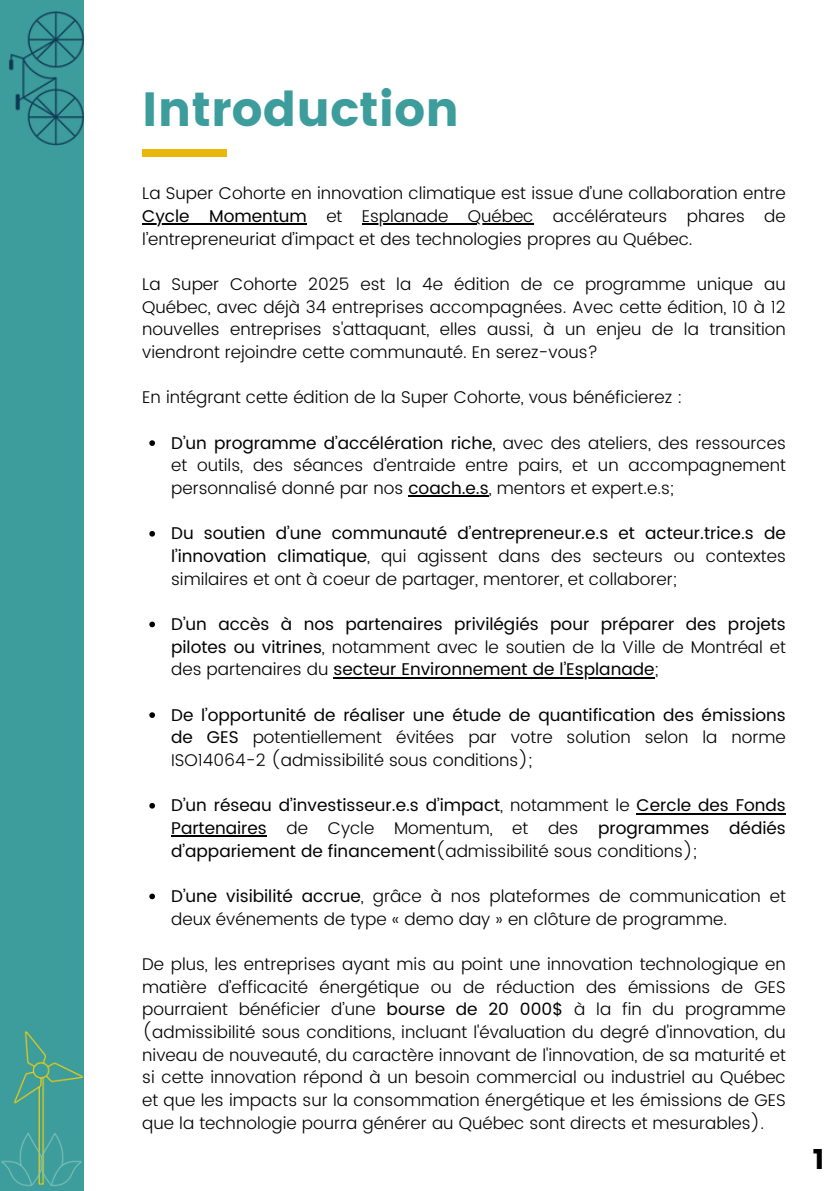
<style>
.page{position:relative;width:839px;height:1191px;background:#fff}
.page>*{position:absolute;margin:0;border:0;box-sizing:border-box;transform-origin:0 0}
.t1{font:48px "Poppins";color:#3d9c9c}
.t2{font:28.2px "Poppins";color:#000}
.t3{font:300 17px/22.6px "Poppins";color:#000;text-align:justify}
.t4{font:17px/22.6px "Poppins";color:#000;text-align:justify}
.s1{font-weight:300}
.s2{font-weight:400}
</style>
<div class="page">
<hr style="left:142px;top:224px;width:165px;height:1px;background:#000">
<hr style="left:362px;top:224px;width:171px;height:1px;background:#000">
<svg style="left:149px;top:440px;width:6px;height:6px"></svg>
<hr style="left:408px;top:496px;width:80px;height:1px;background:#000">
<svg style="left:149px;top:531px;width:6px;height:6px"></svg>
<svg style="left:149px;top:622px;width:6px;height:5px"></svg>
<hr style="left:333px;top:677px;width:321px;height:1px;background:#000">
<svg style="left:149px;top:712px;width:6px;height:6px"></svg>
<svg style="left:149px;top:803px;width:6px;height:6px"></svg>
<hr style="left:636px;top:813px;width:149px;height:1px;background:#000">
<hr style="left:171px;top:836px;width:96px;height:1px;background:#000">
<svg style="left:149px;top:894px;width:6px;height:5px"></svg>
<div style="left:142px;top:149px;width:85px;height:7px;background:#e8b709"></div>
<div style="left:0;top:0;width:84px;height:1190px;background:#3d9c9c"></div>
<img style="left:13px;top:1031px;width:71px;height:98px">
<img style="left:43px;top:1129px;width:39px;height:57px">
<img style="left:1px;top:1129px;width:42px;height:57px">
<img style="left:9px;top:11px;width:75px;height:135px">
<p class="t1" style="left:142px;top:81px;width:318px">Introduction</p>
<p class="t3" style="left:142px;top:182px;width:645px">La Super Cohorte en innovation climatique est issue d’une collaboration entre</p>
<p class="t4" style="left:142px;top:205px;width:202px">Cycle Momentum <span class="s1">et</span></p>
<p class="t3" style="left:142px;top:205px;width:645px;text-indent:219px">Esplanade Québec accélérateurs phares de l’entrepreneuriat d’impact et des technologies propres au Québec.</p>
<p class="t3" style="left:142px;top:273px;width:645px">La Super Cohorte 2025 est la 4e édition de ce programme unique au Québec, avec déjà 34 entreprises accompagnées. Avec cette édition, 10 à 12 nouvelles entreprises s'attaquant, elles aussi, à un enjeu de la transition viendront rejoindre cette communauté. En serez-vous?</p>
<p class="t3" style="left:142px;top:386px;width:541px">En intégrant cette édition de la Super Cohorte, vous bénéficierez :</p>
<h1 class="t3" style="left:171px;top:432px;width:616px"><span class="s2">D’un programme d’accélération riche,</span> avec des ateliers, des ressources et outils, des séances d’entraide entre pairs, et un accompagnement personnalisé donné par nos <span class="s2">coach.e.s</span>, mentors et expert.e.s;</h1>
<p class="t3" style="left:171px;top:522px;width:616px"><span class="s2">Du soutien d’une communauté d’entrepreneur.e.s et acteur.trice.s de l’innovation climatique</span>, qui agissent dans des secteurs ou contextes similaires et ont à coeur de partager, mentorer, et collaborer;</p>
<p class="t4" style="left:171px;top:613px;width:616px">D’un accès à nos partenaires privilégiés pour préparer des projets pilotes ou vitrines<span class="s1">, notamment avec le soutien de la Ville de Montréal et des partenaires du</span> secteur Environnement de l’Esplanade<span class="s1">;</span></p>
<p class="t3" style="left:171px;top:704px;width:616px"><span class="s2">De l’opportunité de réaliser une étude de quantification des émissions de GES</span> potentiellement évitées par votre solution selon la norme ISO14064-2 (admissibilité sous conditions);</p>
<p class="t4" style="left:171px;top:794px;width:616px">D’un réseau d’investisseur.e.s d’impact<span class="s1">, notamment le</span> Cercle des Fonds Partenaires <span class="s1">de Cycle Momentum, et des</span> programmes dédiés d’appariement de financement<span class="s1">(admissibilité sous conditions);</span></p>
<p class="t3" style="left:171px;top:885px;width:616px"><span class="s2">D’une visibilité accrue</span>, grâce à nos plateformes de communication et deux événements de type « demo day » en clôture de programme.</p>
<p class="t3" style="left:142px;top:953px;width:645px">De plus, les entreprises ayant mis au point une innovation technologique en matière d’efficacité énergétique ou de réduction des émissions de GES pourraient bénéficier d’une <span class="s2">bourse de 20 000$</span> à la fin du programme (admissibilité sous conditions, incluant l'évaluation du degré d'innovation, du niveau de nouveauté, du caractère innovant de l'innovation, de sa maturité et si cette innovation répond à un besoin commercial ou industriel au Québec et que les impacts sur la consommation énergétique et les émissions de GES que la technologie pourra générer au Québec sont directs et mesurables).</p>
<h2 class="t2" style="left:812px;top:1142px;width:13px">1</h2>
</div>
